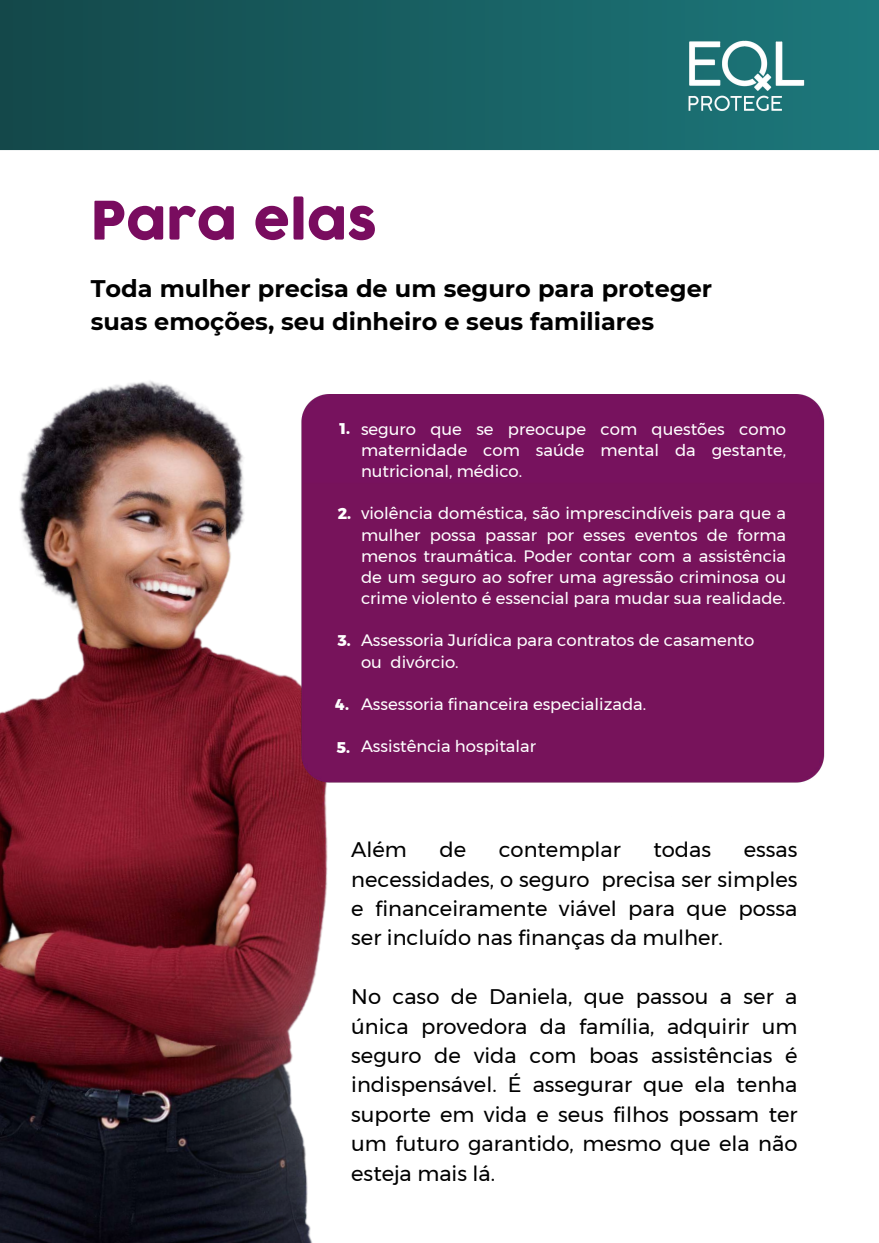
<style>
.page{position:relative;width:879px;height:1243px;background:#fff}
.page>*{position:absolute;margin:0;border:0;box-sizing:border-box;transform-origin:0 0}
.t1{font:52.32px "Cocogoose";color:#790c5f}
.t2{font:700 24px/33.5px "Montserrat";color:#000}
.t3{font:21.08px/29.4px "Montserrat";color:#000;text-align:justify}
.t4{font:16.48px/21.2px "Montserrat";color:#fff;text-align:justify}
.t5{font:800 15.48px "Montserrat";color:#fff}
</style>
<div class="page">
<img style="left:0;top:150px;width:386px;height:1093px">
<div style="left:293px;top:383px;width:532px;height:407px;background:#77135b"></div>
<img style="left:161px;top:825px;width:225px;height:418px">
<svg style="left:0;top:0;width:879px;height:150px;background:#175e61"></svg>
<img style="left:681px;top:34px;width:127px;height:87px">
<h1 class="t1" style="left:91px;top:187px;width:288px">Para elas</h1>
<h2 class="t2" style="left:91px;top:271px;width:623px">Toda mulher precisa de um seguro para proteger suas emoções, seu dinheiro e seus familiares</h2>
<p class="t5" style="left:340px;top:419px;width:12px">1.</p>
<p class="t5" style="left:338px;top:504px;width:15px">2.</p>
<p class="t5" style="left:338px;top:631px;width:15px">3.</p>
<p class="t5" style="left:336px;top:695px;width:15px">4.</p>
<p class="t5" style="left:336px;top:738px;width:15px">5.</p>
<p class="t4" style="left:361px;top:418px;width:427px">seguro que se preocupe com questões como maternidade com saúde mental da gestante, nutricional, médico.</p>
<p class="t4" style="left:361px;top:503px;width:427px">violência doméstica, são imprescindíveis para que a mulher possa passar por esses eventos de forma menos traumática. Poder contar com a assistência de um seguro ao sofrer uma agressão criminosa ou crime violento é essencial para mudar sua realidade.</p>
<p class="t4" style="left:361px;top:630px;width:395px">Assessoria Jurídica para contratos de casamento ou divórcio.</p>
<p class="t4" style="left:361px;top:693px;width:287px">Assessoria financeira especializada.</p>
<p class="t4" style="left:361px;top:735px;width:177px">Assistência hospitalar</p>
<p class="t3" style="left:351px;top:835px;width:57px">Além</p>
<p class="t3" style="left:440px;top:835px;width:28px">de</p>
<p class="t3" style="left:499px;top:835px;width:124px">contemplar</p>
<p class="t3" style="left:653px;top:835px;width:59px">todas</p>
<p class="t3" style="left:351px;top:835px;width:448px;text-indent:392px">essas necessidades, o seguro precisa ser simples e financeiramente viável para que possa ser incluído nas finanças da mulher.</p>
<p class="t3" style="left:351px;top:982px;width:448px">No caso de Daniela, que passou a ser a única provedora da família, adquirir um seguro de vida com boas assistências é indispensável. É assegurar que ela tenha suporte em vida e seus filhos possam ter um futuro garantido, mesmo que ela não esteja mais lá.</p>
</div>
